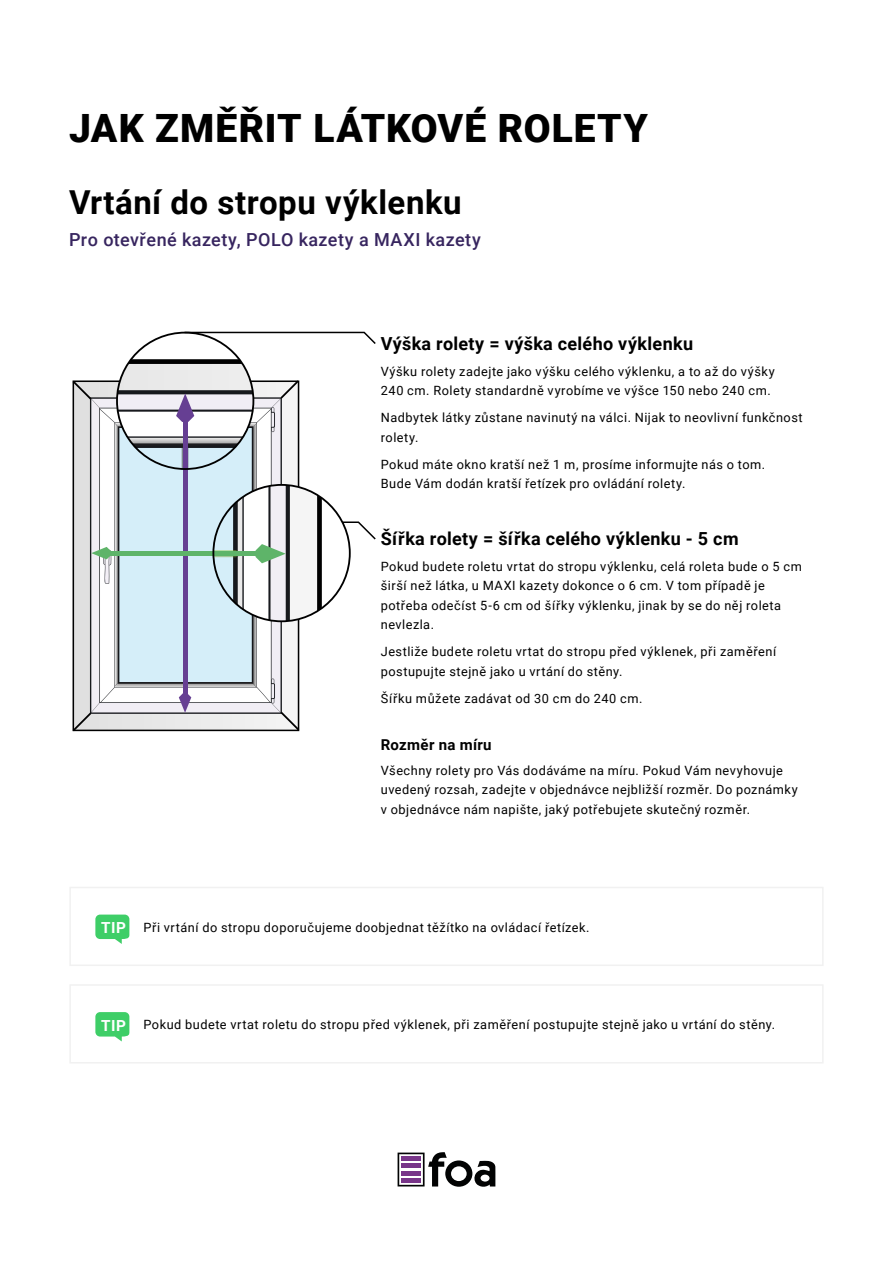
<style>
.page{position:relative;width:893px;height:1263px;background:#fff}
.page>*{position:absolute;margin:0;border:0;box-sizing:border-box;transform-origin:0 0}
.t1{font:900 39px "Roboto";letter-spacing:.025em;color:#000}
.t2{font:700 33px "Roboto";letter-spacing:.015em;color:#000}
.t3{font:700 18px "Roboto";letter-spacing:.02em;color:#000}
.t4{font:500 18px "Roboto";letter-spacing:.025em;color:#37255f}
.t5{font:700 15px "Roboto";letter-spacing:.025em;color:#000}
.t6{font:12.75px/19.5px "Roboto";letter-spacing:.04em;color:#000}
.s1{font-weight:700;font-size:15.3px;color:#fff}
</style>
<div class="page">
<svg style="left:398px;top:1152px;width:97px;height:35px"></svg>
<div style="left:69px;top:887px;width:755px;height:79px;border:2px solid #f1f1f1"></div>
<svg style="left:95px;top:914px;width:34px;height:30px"></svg>
<div style="left:69px;top:984px;width:755px;height:79px;border:2px solid #f1f1f1"></div>
<svg style="left:95px;top:1012px;width:34px;height:29px"></svg>
<svg style="left:73px;top:331px;width:303px;height:400px"></svg>
<h1 class="t1" style="left:69px;top:101px;width:580px">JAK ZMĚŘIT LÁTKOVÉ ROLETY</h1>
<h2 class="t2" style="left:69px;top:179px;width:394px">Vrtání do stropu výklenku</h2>
<h3 class="t4" style="left:69px;top:227px;width:413px">Pro otevřené kazety, POLO kazety a MAXI kazety</h3>
<h3 class="t3" style="left:381px;top:331px;width:314px">Výška rolety = výška celého výklenku</h3>
<p class="t6" style="left:381px;top:361px;width:396px">Výšku rolety zadejte jako výšku celého výklenku, a to až do výšky<br>240 cm. Rolety standardně vyrobíme ve výšce 150 nebo 240 cm.</p>
<p class="t6" style="left:381px;top:407px;width:423px">Nadbytek látky zůstane navinutý na válci. Nijak to neovlivní funkčnost rolety.</p>
<p class="t6" style="left:381px;top:454px;width:386px">Pokud máte okno kratší než 1 m, prosíme informujte nás o tom.<br>Bude Vám dodán kratší řetízek pro ovládání rolety.</p>
<h3 class="t3" style="left:381px;top:526px;width:359px">Šířka rolety = šířka celého výklenku - 5 cm</h3>
<p class="t6" style="left:381px;top:556px;width:423px">Pokud budete roletu vrtat do stropu výklenku, celá roleta bude o 5 cm širší než látka, u MAXI kazety dokonce o 6 cm. V tom případě je potřeba odečíst 5-6 cm od šířky výklenku, jinak by se do něj roleta nevlezla.</p>
<p class="t6" style="left:381px;top:641px;width:397px">Jestliže budete roletu vrtat do stropu před výklenek, při zaměření postupujte stejně jako u vrtání do stěny.</p>
<p class="t6" style="left:381px;top:688px;width:263px">Šířku můžete zadávat od 30 cm do 240 cm.</p>
<p class="t5" style="left:381px;top:735px;width:112px">Rozměr na míru</p>
<p class="t6" style="left:381px;top:760px;width:419px">Všechny rolety pro Vás dodáváme na míru. Pokud Vám nevyhovuje uvedený rozsah, zadejte v objednávce nejbližší rozměr. Do poznámky v objednávce nám napište, jaký potřebujete skutečný rozměr.</p>
<p class="t6" style="left:101px;top:917px;width:490px"><span class="s1">TIP</span> Při vrtání do stropu doporučujeme doobjednat těžítko na ovládací řetízek.</p>
<p class="t6" style="left:101px;top:1014px;width:675px"><span class="s1">TIP</span> Pokud budete vrtat roletu do stropu před výklenek, při zaměření postupujte stejně jako u vrtání do stěny.</p>
</div>
